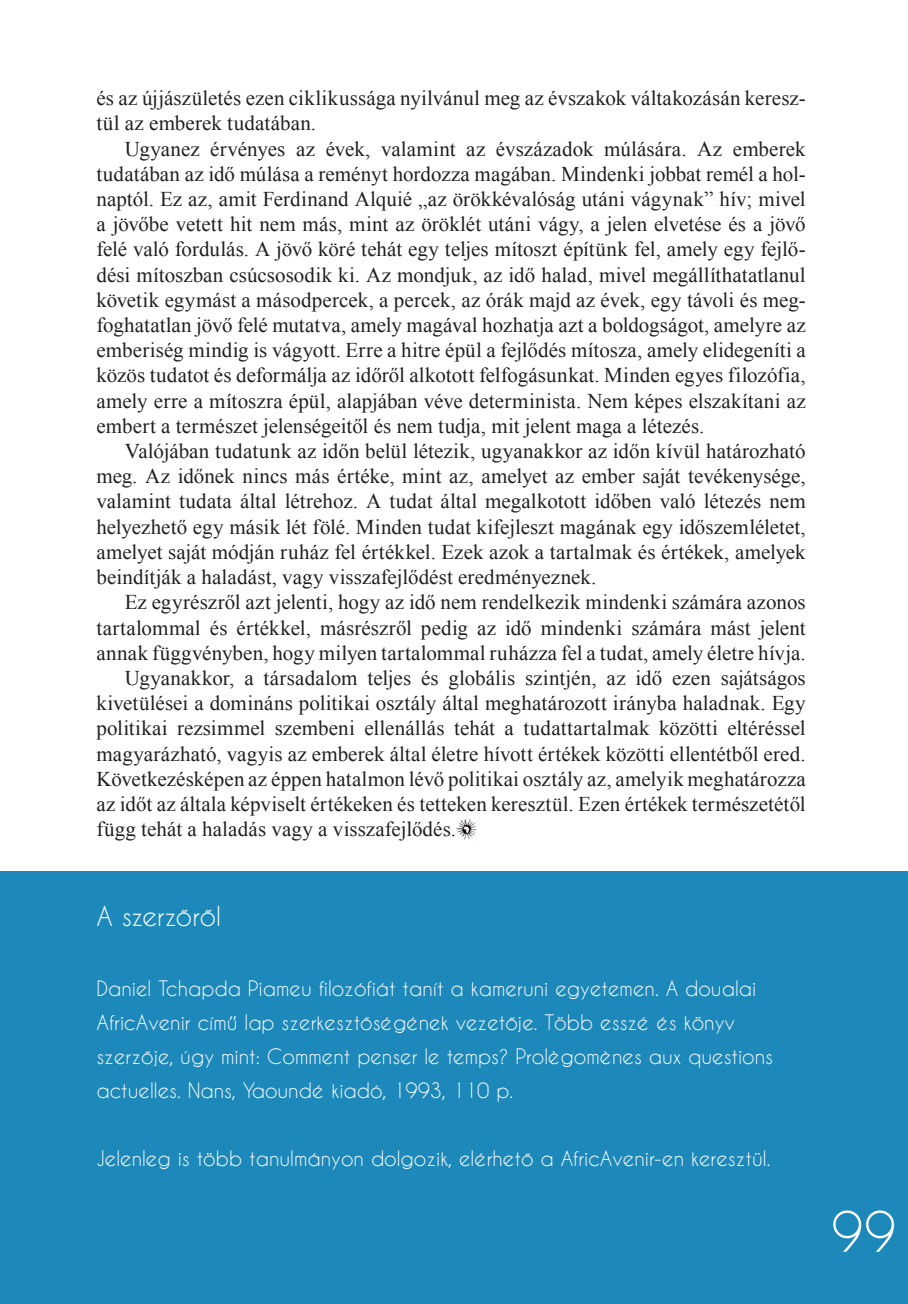
<style>
.page{position:relative;width:908px;height:1304px;background:#fff}
.page>*{position:absolute;margin:0;border:0;box-sizing:border-box;transform-origin:0 0}
.t1{font:52px "Caviar Dreams";color:#fff}
.t2{font:26px "Caviar Dreams";letter-spacing:-.03em;color:#fff}
.t3{font:21px/25.2px "Times New Roman";letter-spacing:.005em;color:#231f20;text-align:justify}
.t4{font:20px/34px "Caviar Dreams";color:#fff}
.s1{color:#1d88ba}
</style>
<div class="page">
<div style="left:0;top:872px;width:907px;height:432px;background:#1d88ba"></div>
<img style="left:456px;top:819px;width:20px;height:20px">
<p class="t3" style="left:96px;top:85px;width:710px">és az újjászületés ezen ciklikussága nyilvánul meg az évszakok váltakozásán keresz&shy;tül az emberek tudatában.</p>
<p class="t3" style="left:96px;top:136px;width:710px;text-indent:28px">Ugyanez érvényes az évek, valamint az évszázadok múlására. Az emberek tudatában az idő múlása a reményt hordozza magában. Mindenki jobbat remél a hol&shy;naptól. Ez az, amit Ferdinand Alquié „az örökkévalóság utáni vágynak” hív; mivel a jövőbe vetett hit nem más, mint az öröklét utáni vágy, a jelen elvetése és a jövő felé való fordulás. A jövő köré tehát egy teljes mítoszt építünk fel, amely egy fejlő&shy;dési mítoszban csúcsosodik ki. Az mondjuk, az idő halad, mivel megállíthatatlanul követik egymást a másodpercek, a percek, az órák majd az évek, egy távoli és meg&shy;foghatatlan jövő felé mutatva, amely magával hozhatja azt a boldogságot, amelyre az emberiség mindig is vágyott. Erre a hitre épül a fejlődés mítosza, amely elidegeníti a közös tudatot és deformálja az időről alkotott felfogásunkat. Minden egyes filozófia, amely erre a mítoszra épül, alapjában véve determinista. Nem képes elszakítani az embert a természet jelenségeitől és nem tudja, mit jelent maga a létezés.</p>
<p class="t3" style="left:96px;top:438px;width:710px;text-indent:28px">Valójában tudatunk az időn belül létezik, ugyanakkor az időn kívül határozható meg. Az időnek nincs más értéke, mint az, amelyet az ember saját tevékenysége, valamint tudata által létrehoz. A tudat által megalkotott időben való létezés nem helyezhető egy másik lét fölé. Minden tudat kifejleszt magának egy időszemléletet, amelyet saját módján ruház fel értékkel. Ezek azok a tartalmak és értékek, amelyek beindítják a haladást, vagy visszafejlődést eredményeznek.</p>
<p class="t3" style="left:125px;top:589px;width:682px">Ez egyrészről azt jelenti, hogy az idő nem rendelkezik mindenki számára azonos</p>
<p class="t3" style="left:96px;top:615px;width:710px">tartalommal és értékkel, másrészről pedig az idő mindenki számára mást jelent</p>
<p class="t3" style="left:96px;top:640px;width:710px">annak függvényben, hogy milyen tartalommal ruházza fel a tudat, amely életre hívja.</p>
<p class="t3" style="left:125px;top:665px;width:682px">Ugyanakkor, a társadalom teljes és globális szintjén, az idő ezen sajátságos</p>
<p class="t3" style="left:96px;top:690px;width:710px">kivetülései a domináns politikai osztály által meghatározott irányba haladnak. Egy</p>
<p class="t3" style="left:96px;top:715px;width:710px">politikai rezsimmel szembeni ellenállás tehát a tudattartalmak közötti eltéréssel</p>
<p class="t3" style="left:96px;top:741px;width:710px">magyarázható, vagyis az emberek által életre hívott értékek közötti ellentétből ered.</p>
<p class="t3" style="left:96px;top:766px;width:710px">Következésképen az éppen hatalmon lévő politikai osztály az, amelyik meghatározza</p>
<p class="t3" style="left:96px;top:791px;width:710px">az időt az általa képviselt értékeken és tetteken keresztül. Ezen értékek természetétől</p>
<p class="t3" style="left:96px;top:816px;width:361px">függ tehát a haladás vagy a visszafejlődés.</p>
<p class="t2" style="left:96px;top:902px;width:126px">A szerzőről</p>
<p class="t4" style="left:96px;top:972px;width:677px">Daniel Tchapda Piameu filozófiát tanít a kameruni egyetemen. A doualai AfricAvenir címu lap szerkesztőségének vezetője. Több esszé és könyv szerzője, úgy mint: Comment penser le temps? Prolègomènes aux questions actuelles. Nans, Yaoundé kiadó, 1993, 110 p.</p>
<p class="t4" style="left:230px;top:993px;width:9px">,,</p>
<p class="t4" style="left:96px;top:1142px;width:675px">Jelenleg is több tanulmányon dolgozik, elérhető a AfricAvenir-en keresztül.</p>
<h1 class="t1" style="left:797px;top:1203px;width:99px"><span class="s1">9</span>99</h1>
</div>
